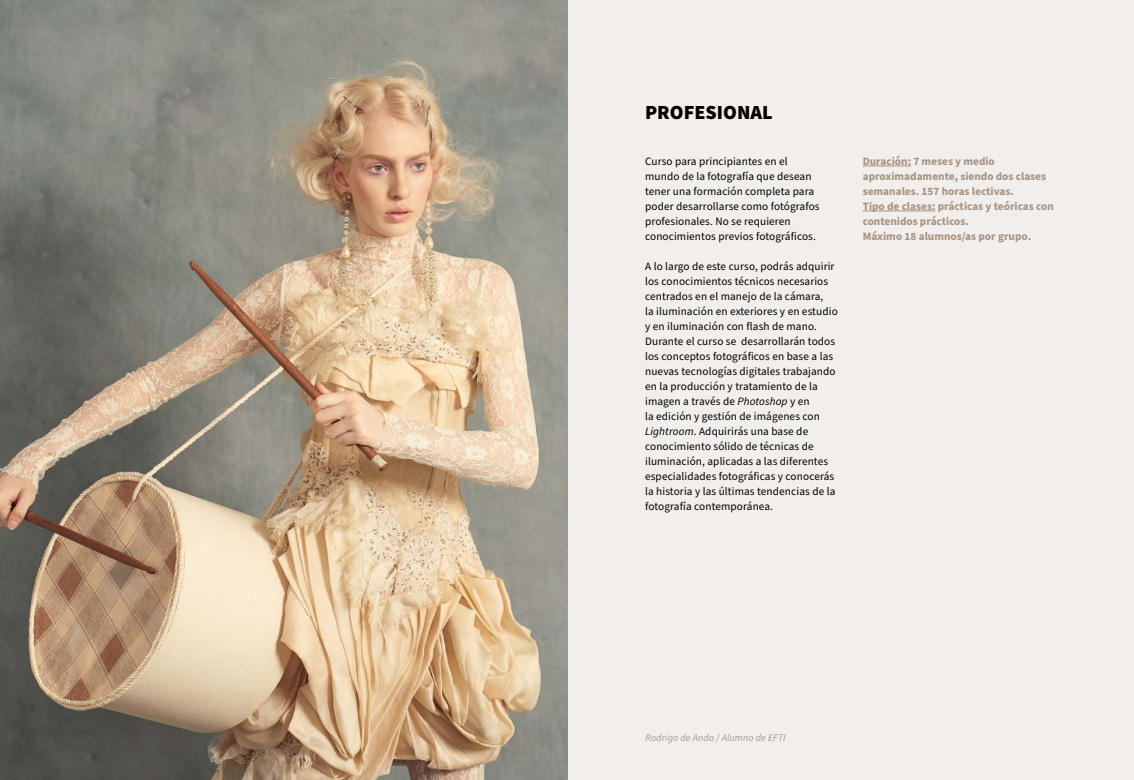
<style>
.page{position:relative;width:1134px;height:780px;background:#fff}
.page>*{position:absolute;margin:0;border:0;box-sizing:border-box;transform-origin:0 0}
.t1{font:900 20px "Source Sans Pro";color:#000}
.t2{font:11.25px/15px "Source Sans Pro";letter-spacing:.01em;color:#000}
.t3{font:700 11.25px/15px "Source Sans Pro";color:#a79586}
.t4{font:italic 10px "Source Sans Pro";letter-spacing:.01em;color:#9d9d9c}
.s1{font-style:italic}
</style>
<div class="page">
<div style="left:568px;top:0;width:566px;height:780px;background:#f1eeec"></div>
<img style="left:0;top:0;width:567px;height:780px">
<hr style="left:863px;top:166px;width:48px;height:1px;background:#a79586">
<hr style="left:863px;top:211px;width:72px;height:1px;background:#a79586">
<h1 class="t1" style="left:645px;top:99px;width:129px">PROFESIONAL</h1>
<p class="t2" style="left:645px;top:154px;width:176px">Curso para principiantes en el mundo de la fotografía que desean tener una formación completa para poder desarrollarse como fotógrafos profesionales. No se requieren conocimientos previos fotográficos.</p>
<p class="t2" style="left:645px;top:259px;width:194px">A lo largo de este curso, podrás adquirir los conocimientos técnicos necesarios centrados en el manejo de la cámara,<br>la iluminación en exteriores y en estudio y en iluminación con flash de mano.<br>Durante el curso se desarrollarán todos los conceptos fotográficos en base a las nuevas tecnologías digitales trabajando en la producción y tratamiento de la imagen a través de <span class="s1">Photoshop</span> y en<br>la edición y gestión de imágenes con <span class="s1">Lightroom</span>. Adquirirás una base de conocimiento sólido de técnicas de iluminación, aplicadas a las diferentes especialidades fotográficas y conocerás la historia y las últimas tendencias de la fotografía contemporánea.</p>
<p class="t3" style="left:863px;top:154px;width:193px">Duración: 7 meses y medio aproximadamente, siendo dos clases semanales. 157 horas lectivas.<br>Tipo de clases: prácticas y teóricas con contenidos prácticos.<br>Máximo 18 alumnos/as por grupo.</p>
<p class="t4" style="left:645px;top:731px;width:142px">Rodrigo de Anda / Alumno de EFTI</p>
</div>
